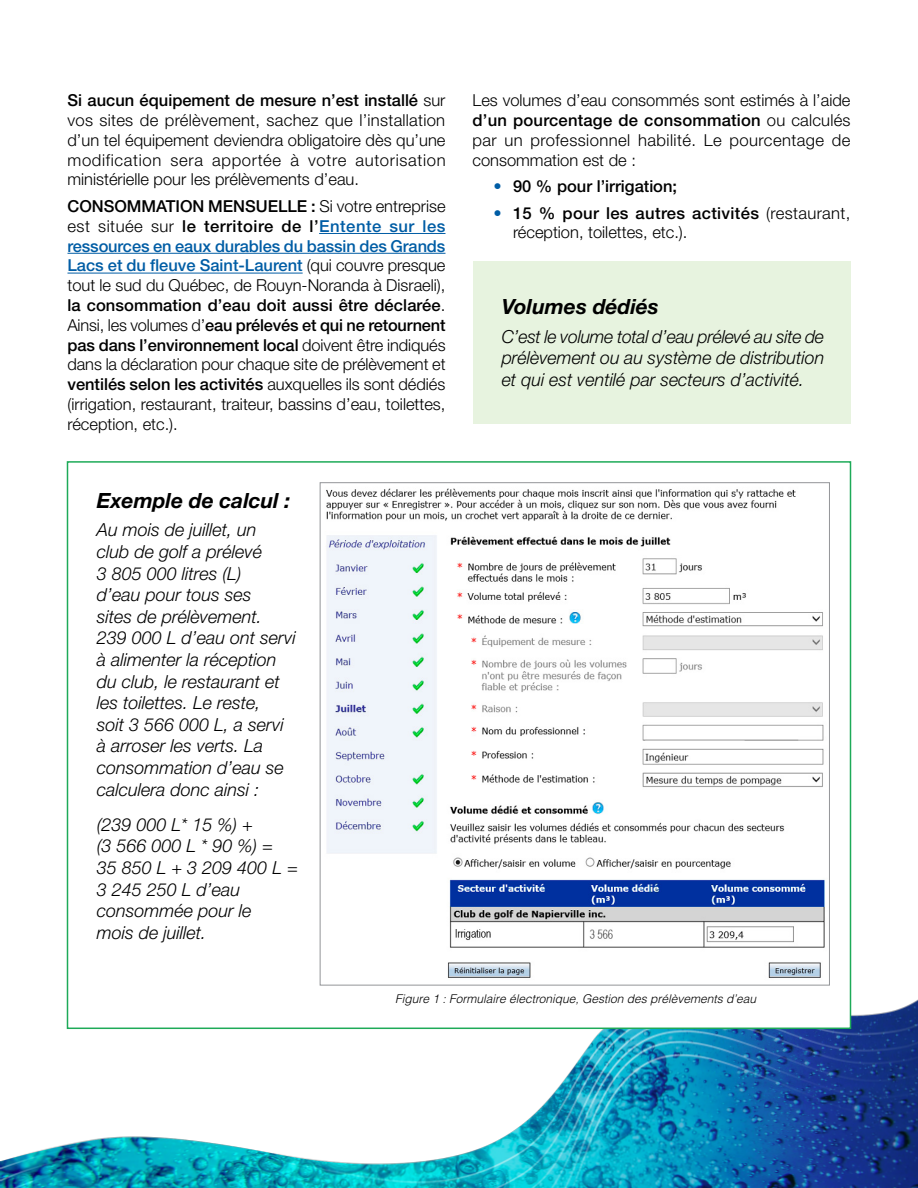
<style>
.page{position:relative;width:918px;height:1188px;background:#fff}
.page>*{position:absolute;margin:0;border:0;box-sizing:border-box;transform-origin:0 0}
.t1{font:italic 700 21px "Helvetica Neue LT Std";color:#000}
.t2{font:italic 300 18px/21.6px "Helvetica Neue LT Std";color:#000}
.t3{font:300 16.5px/19.8px "Helvetica Neue LT Std";color:#000;text-align:justify}
.t4{font:500 16.5px "Helvetica Neue LT Std";color:#000}
.t5{font:italic 300 12px "Helvetica LT Std";color:#000}
.s1{font-weight:500}
.s2{font-weight:500;color:#005da5}
.s3{font-weight:300;color:#005da5}
.s4{color:#005da5}
</style>
<div class="page">
<img style="left:0;top:976px;width:918px;height:212px">
<div style="left:67px;top:461px;width:784px;height:568px;background:#fff;border:2px solid #1daa58"></div>
<hr style="left:319px;top:233px;width:127px;height:1px;background:#005da5">
<hr style="left:68px;top:253px;width:378px;height:1px;background:#005da5">
<hr style="left:68px;top:273px;width:235px;height:1px;background:#005da5">
<div style="left:473px;top:262px;width:378px;height:162px;background:#e7f3df"></div>
<img style="left:326px;top:488px;width:499px;height:490px">
<p class="t3" style="left:68px;top:90px;width:380px"><span class="s1">Si aucun équipement de mesure n’est installé</span> sur vos sites de prélèvement, sachez que l’installation d’un tel équipement deviendra obligatoire dès qu’une modification sera apportée à votre autorisation ministérielle pour les prélèvements d’eau.</p>
<p class="t3" style="left:68px;top:196px;width:380px"><span class="s1">CONSOMMATION MENSUELLE :</span> Si votre entreprise est située sur <span class="s1">le territoire de l’</span><span class="s2">Entente sur les ressources en eaux durables du bassin des Grands Lacs et du fleuve Saint-Laurent</span> (qui couvre presque tout le sud du Québec, de Rouyn-Noranda à Disraeli), <span class="s1">la consommation d’eau doit aussi être déclarée</span>.<br>Ainsi, les volumes d’<span class="s1">eau prélevés et qui ne retournent pas dans l’environnement local</span> doivent être indiqués dans la déclaration pour chaque site de prélèvement et <span class="s1">ventilés selon les activités</span> auxquelles ils sont dédiés (irrigation, restaurant, traiteur, bassins d’eau, toilettes, réception, etc.).</p>
<p class="t1" style="left:97px;top:488px;width:195px">Exemple de calcul :</p>
<p class="t2" style="left:97px;top:519px;width:201px">Au mois de juillet, un<br>club de golf a prélevé<br>3 805 000 litres (L)<br>d’eau pour tous ses<br>sites de prélèvement.<br>239 000 L d’eau ont servi à alimenter la réception du club, le restaurant et les toilettes. Le reste,<br>soit 3 566 000 L, a servi à arroser les verts. La consommation d’eau se calculera donc ainsi :</p>
<p class="t2" style="left:97px;top:813px;width:203px">(239 000 L* 15 %) +<br>(3 566 000 L * 90 %) =<br>35 850 L + 3 209 400 L =<br>3 245 250 L d’eau consommée pour le<br>mois de juillet.</p>
<p class="t3" style="left:472px;top:90px;width:380px">Les volumes d’eau consommés sont estimés à l’aide <span class="s1">d’un pourcentage de consommation</span> ou calculés par un professionnel habilité. Le pourcentage de consommation est de :</p>
<p class="t4" style="left:493px;top:177px;width:185px"><span class="s3">•</span> 90 % pour l’irrigation;</p>
<p class="t3" style="left:513px;top:202px;width:339px;text-indent:-20px"><span class="s4">•</span> <span class="s1">15 % pour les autres activités</span> (restaurant, réception, toilettes, etc.).</p>
<p class="t1" style="left:502px;top:294px;width:159px">Volumes dédiés</p>
<p class="t2" style="left:502px;top:325px;width:324px;text-align:justify">C’est le volume total d’eau prélevé au site de prélèvement ou au système de distribution et qui est ventilé par secteurs d’activité.</p>
<p class="t5" style="left:395px;top:992px;width:362px">Figure 1 : Formulaire électronique, Gestion des prélèvements d’eau</p>
</div>
